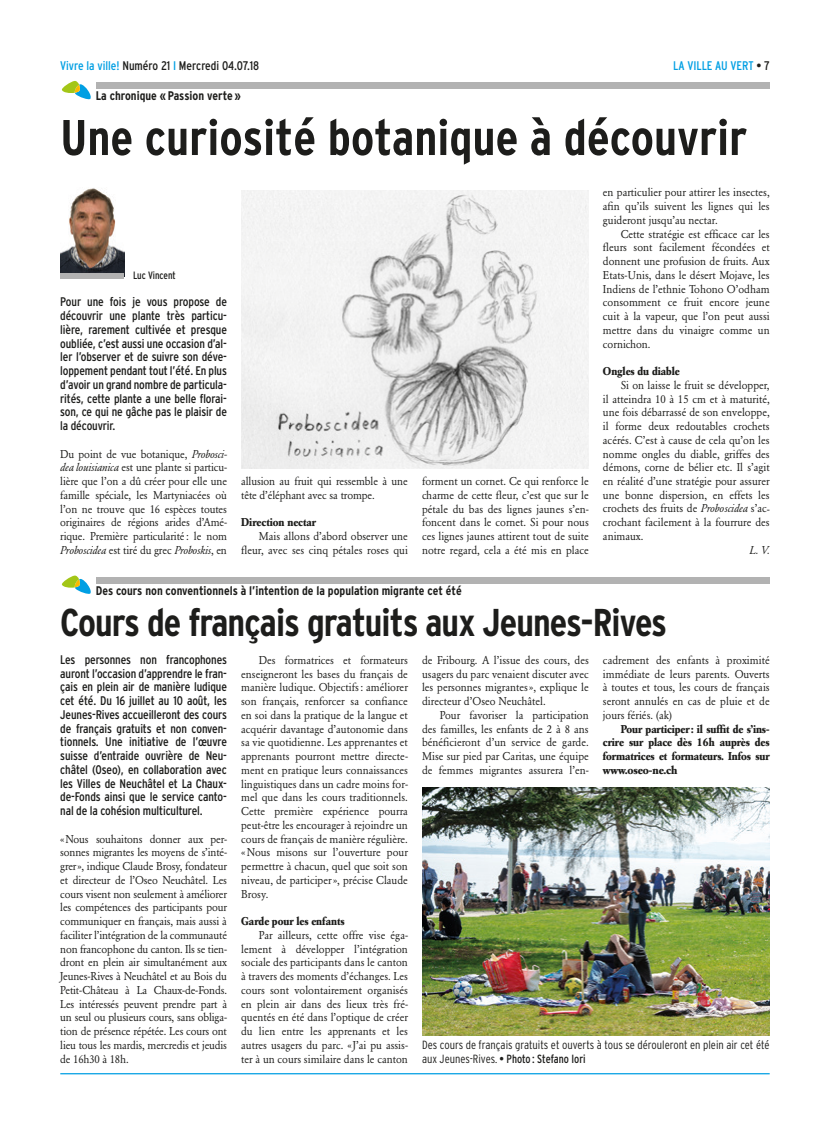
<style>
.page{position:relative;width:830px;height:1134px;background:#fff}
.page>*{position:absolute;margin:0;border:0;box-sizing:border-box;transform-origin:0 0}
.t1{font:700 condensed 50px "Interstate";color:#1d1d1b}
.t2{font:700 condensed 38.75px "Interstate";letter-spacing:-.025em;color:#1d1d1b}
.t3{font:condensed 12.5px/13.8px "Interstate";letter-spacing:-.01em;color:#1d1d1b;text-align:justify}
.t4{font:700 condensed 12.5px "Interstate";color:#1d1d1b}
.t5{font:condensed 12.5px "Interstate";color:#009fe3}
.t6{font:300 condensed 11.88px/13.8px "Interstate";color:#1d1d1b}
.t7{font:11.25px/13.8px "Garamond BE";color:#1d1d1b;text-align:justify;scale:.95 1}
.t8{font:700 11.25px/13.8px "Garamond BE";letter-spacing:-.01em;color:#1d1d1b;text-align:justify;scale:.95 1}
.t9{font:italic 11.25px "Garamond BE";color:#1d1d1b;scale:.95 1}
.t10{font:condensed 10.62px "Interstate";color:#1d1d1b;scale:.95 1}
.s1{color:#009fe3}
.s2{color:#1d1d1b}
.s3{font-style:italic}
.s4{font-weight:400}
</style>
<div class="page">
<hr style="left:60px;top:1073px;width:709px;height:1px;background:#009fe3">
<img style="left:422px;top:787px;width:347px;height:248px">
<div style="left:96px;top:83px;width:673px;height:6px;background:#b2b2b2"></div>
<svg style="left:62px;top:81px;width:29px;height:18px"></svg>
<img style="left:241px;top:190px;width:347px;height:278px">
<img style="left:60px;top:188px;width:64px;height:86px">
<div style="left:60px;top:274px;width:64px;height:5px;background:#b2b2b2"></div>
<div style="left:96px;top:577px;width:673px;height:6px;background:#b2b2b2"></div>
<svg style="left:62px;top:576px;width:29px;height:18px"></svg>
<p class="t3" style="left:60px;top:59px;width:200px"><span class="s1">Vivre la ville!</span> Numéro 21 <span class="s1">I</span> Mercredi 04.07.18</p>
<p class="t5" style="left:672px;top:59px;width:98px">LA VILLE AU VERT <span class="s2">• 7</span></p>
<p class="t4" style="left:96px;top:89px;width:146px">La chronique «Passion verte»</p>
<h1 class="t1" style="left:60px;top:110px;width:688px">Une curiosité botanique à découvrir</h1>
<p class="t10" style="left:133px;top:269px;width:47px">Luc Vincent</p>
<p class="t3" style="left:60px;top:295px;width:168px">Pour une fois je vous propose de découvrir une plante très particu&shy;lière, rarement cultivée et presque oubliée, c’est aussi une occasion d’al&shy;ler l’observer et de suivre son déve&shy;loppement pendant tout l’été. En plus d’avoir un grand nombre de particula&shy;rités, cette plante a une belle florai&shy;son, ce qui ne gâche pas le plaisir de la découvrir.</p>
<p class="t7" style="left:60px;top:447px;width:177px">Du point de vue botanique, <span class="s3">Probosci&shy;dea louisianica</span> est une plante si particu&shy;lière que l’on a dû créer pour elle une famille spéciale, les Martyniacées où l’on ne trouve que 16 espèces toutes originaires de régions arides d’Amé&shy;rique. Première particularité: le nom <span class="s3">Proboscidea</span> est tiré du grec <span class="s3">Proboskis</span>, en</p>
<p class="t7" style="left:241px;top:474px;width:177px">allusion au fruit qui ressemble à une tête d’éléphant avec sa trompe.</p>
<p class="t8" style="left:241px;top:516px;width:80px">Direction nectar</p>
<p class="t7" style="left:241px;top:529px;width:177px;text-align:right">Mais allons d’abord observer une fleur, avec ses cinq pétales roses qui</p>
<p class="t7" style="left:422px;top:474px;width:177px">forment un cornet. Ce qui renforce le charme de cette fleur, c’est que sur le pétale du bas des lignes jaunes s’en&shy;foncent dans le cornet. Si pour nous ces lignes jaunes attirent tout de suite notre regard, cela a été mis en place</p>
<p class="t4" style="left:96px;top:583px;width:367px">Des cours non conventionnels à l’intention de la population migrante cet été</p>
<p class="t7" style="left:602px;top:186px;width:177px">en particulier pour attirer les insectes, afin qu’ils suivent les lignes qui les guideront jusqu’au nectar.</p>
<p class="t7" style="left:602px;top:227px;width:177px;text-indent:18px">Cette stratégie est efficace car les fleurs sont facilement fécondées et donnent une profusion de fruits. Aux Etats-Unis, dans le désert Mojave, les Indiens de l’ethnie Tohono O’odham consomment ce fruit encore jeune cuit à la vapeur, que l’on peut aussi mettre dans du vinaigre comme un cornichon.</p>
<p class="t8" style="left:602px;top:364px;width:82px">Ongles du diable</p>
<p class="t7" style="left:602px;top:378px;width:177px;text-indent:18px">Si on laisse le fruit se développer, il atteindra 10 à 15 cm et à maturité, une fois débarrassé de son enveloppe, il forme deux redoutables crochets acérés. C’est à cause de cela qu’on les nomme ongles du diable, griffes des démons, corne de bélier etc. Il s’agit en réalité d’une stratégie pour assurer une bonne dispersion, en effets les crochets des fruits de <span class="s3">Proboscidea</span> s’ac&shy;crochant facilement à la fourrure des animaux.</p>
<p class="t9" style="left:749px;top:543px;width:23px">L. V.</p>
<h2 class="t2" style="left:60px;top:601px;width:608px">Cours de français gratuits aux Jeunes-Rives</h2>
<p class="t3" style="left:60px;top:652px;width:168px">Les personnes non francophones auront l’occasion d’apprendre le fran&shy;çais en plein air de manière ludique cet été. Du 16 juillet au 10 août, les Jeunes-Rives accueilleront des cours de français gratuits et non conven&shy;tionnels. Une initiative de l’œuvre suisse d’entraide ouvrière de Neu&shy;châtel (Oseo), en collaboration avec les Villes de Neuchâtel et La Chaux&shy;de-Fonds ainsi que le service canto&shy;nal de la cohésion multiculturel.</p>
<p class="t7" style="left:60px;top:832px;width:177px">«Nous souhaitons donner aux per&shy;sonnes migrantes les moyens de s’inté&shy;grer», indique Claude Brosy, fondateur et directeur de l’Oseo Neuchâtel. Les cours visent non seulement à améliorer les compétences des participants pour communiquer en français, mais aussi à faciliter l’intégration de la communauté non francophone du canton. Ils se tien&shy;dront en plein air simultanément aux Jeunes-Rives à Neuchâtel et au Bois du Petit-Château à La Chaux-de-Fonds.<br>Les intéressés peuvent prendre part à un seul ou plusieurs cours, sans obliga&shy;tion de présence répétée. Les cours ont lieu tous les mardis, mercredis et jeudis de 16h30 à 18h.</p>
<p class="t7" style="left:241px;top:653px;width:177px;text-indent:18px">Des formatrices et formateurs enseigneront les bases du français de manière ludique. Objectifs: améliorer son français, renforcer sa confiance en soi dans la pratique de la langue et acquérir davantage d’autonomie dans sa vie quotidienne. Les apprenantes et apprenants pourront mettre directe&shy;ment en pratique leurs connaissances linguistiques dans un cadre moins for&shy;mel que dans les cours traditionnels.<br>Cette première expérience pourra peut-être les encourager à rejoindre un cours de français de manière régulière. «Nous misons sur l’ouverture pour permettre à chacun, quel que soit son niveau, de participer», précise Claude Brosy.</p>
<p class="t8" style="left:241px;top:914px;width:110px">Garde pour les enfants</p>
<p class="t7" style="left:241px;top:928px;width:177px;text-indent:18px">Par ailleurs, cette offre vise éga&shy;lement à développer l’intégration sociale des participants dans le canton à travers des moments d’échanges. Les cours sont volontairement organisés en plein air dans des lieux très fré&shy;quentés en été dans l’optique de créer du lien entre les apprenants et les autres usagers du parc. «J’ai pu assis&shy;ter à un cours similaire dans le canton</p>
<p class="t7" style="left:422px;top:653px;width:177px">de Fribourg. A l’issue des cours, des usagers du parc venaient discuter avec les personnes migrantes», explique le directeur d’Oseo Neuchâtel.</p>
<p class="t7" style="left:422px;top:708px;width:177px;text-indent:18px">Pour favoriser la participation des familles, les enfants de 2 à 8 ans bénéficieront d’un service de garde.<br>Mise sur pied par Caritas, une équipe de femmes migrantes assurera l’en-</p>
<p class="t7" style="left:602px;top:653px;width:177px">cadrement des enfants à proximité immédiate de leurs parents. Ouverts à toutes et tous, les cours de français seront annulés en cas de pluie et de jours fériés. (ak)</p>
<p class="t8" style="left:602px;top:722px;width:177px;text-indent:18px">Pour participer: il suffit de s’ins&shy;crire sur place dès 16h auprès des formatrices et formateurs. Infos sur www.oseo-ne.ch</p>
<p class="t6" style="left:422px;top:1038px;width:349px">Des cours de français gratuits et ouverts à tous se dérouleront en plein air cet été aux Jeunes-Rives. <span class="s4">• Photo : Stefano Iori</span></p>
</div>
